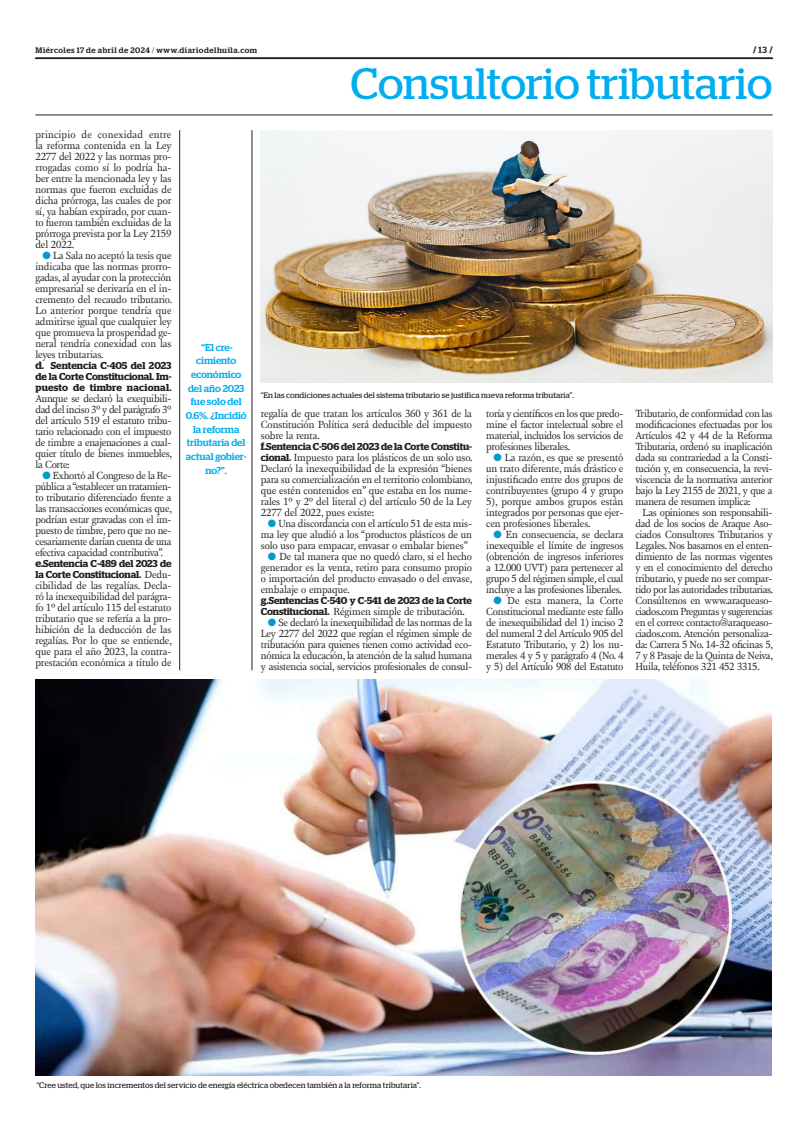
<style>
.page{position:relative;width:801px;height:1134px;background:#fff}
.page>*{position:absolute;margin:0;border:0;box-sizing:border-box;transform-origin:0 0}
.t1{font:43.9px "Stag";color:#00aeef}
.TEXTO{font:10.6px/11px "New Fournier BP";letter-spacing:-.025em;color:#231f20;text-align:justify}
.TEXTO-2{font:600 10px/11px "Stag";letter-spacing:-.01em;color:#231f20;text-align:justify}
.DESTACADO_AZUL{font:500 10px/13.7px "Stag";color:#00aeef;text-align:center}
.t2{font:700 9px "Stag";color:#231f20}
.PIE_DE_FOTO{font:8px "Stag";letter-spacing:.01em;color:#231f20}
.t3{font:500 8px "Stag";letter-spacing:.06em;color:#231f20}
.s1{font-weight:300}
.s2{font-weight:500}
.s3{color:#009bcc}
.s4{font-size:10.6px}
.s5{font-family:"New Fournier BP";font-weight:400;font-size:10.6px}
.s6{font-family:"Stag";font-weight:600;font-size:10px}
</style>
<div class="page">
<svg style="left:35px;top:58px;width:738px;height:1px"></svg>
<hr style="left:35px;top:115px;width:737px;height:1px;background:#231f20">
<img style="left:36px;top:679px;width:736px;height:396px">
<img style="left:261px;top:130px;width:511px;height:252px">
<hr style="left:179px;top:130px;width:1px;height:540px;background:#231f20">
<hr style="left:252px;top:130px;width:1px;height:540px;background:#231f20">
<p class="t3" style="left:35px;top:45px;width:223px">Miércoles 17 de abril de 2024 <span class="s1">/</span> www.diariodelhuila.com</p>
<p class="t2" style="left:753px;top:45px;width:21px">/ <span class="s2">13</span> /</p>
<p class="t1" style="left:350px;top:59px;width:423px">Consultorio tributario</p>
<p class="TEXTO" style="left:35px;top:129px;width:138px">principio de conexidad entre la reforma contenida en la Ley 2277 del 2022 y las normas pro&shy;rrogadas como sí lo podría ha&shy;ber entre la mencionada ley y las normas que fueron excluidas de dicha prórroga, las cuales de por sí, ya habían expirado, por cuan&shy;to fueron también excluidas de la prórroga prevista por la Ley 2159 del 2022.</p>
<p class="TEXTO" style="left:35px;top:250px;width:138px;text-indent:7px"><span class="s3">●</span> La Sala no aceptó la tesis que indicaba que las normas prorro&shy;gadas, al ayudar con la protección empresarial se derivaría en el in&shy;cremento del recaudo tributario.<br>Lo anterior porque tendría que admitirse igual que cualquier ley que promueva la prosperidad ge&shy;neral tendría conexidad con las leyes tributarias.</p>
<p class="TEXTO-2" style="left:35px;top:360px;width:138px"><span class="s4">d.</span> Sentencia C-405 del 2023 de la Corte Constitucional. Im&shy;puesto de timbre nacional.</p>
<p class="TEXTO" style="left:35px;top:393px;width:138px">Aunque se declaró la exequibili&shy;dad del inciso 3º y del parágrafo 3º del artículo 519 el estatuto tribu&shy;tario relacionado con el impuesto de timbre a enajenaciones a cual&shy;quier título de bienes inmuebles, la Corte:</p>
<p class="TEXTO" style="left:35px;top:470px;width:138px;text-indent:7px"><span class="s3">●</span> Exhortó al Congreso de la Re&shy;pública a “establecer un tratamien&shy;to tributario diferenciado frente a las transacciones económicas que, podrían estar gravadas con el im&shy;puesto de timbre, pero que no ne&shy;cesariamente darían cuenta de una efectiva capacidad contributiva”.</p>
<p class="TEXTO-2" style="left:35px;top:558px;width:138px"><span class="s4">e.</span>Sentencia C-489 del 2023 de la Corte Constitucional. <span class="s5">Dedu-</span></p>
<p class="TEXTO" style="left:35px;top:580px;width:138px">cibilidad de las regalías. Decla&shy;ró la inexequibilidad del parágra&shy;fo 1º del artículo 115 del estatuto tributario que se refería a la pro&shy;hibición de la deducción de las regalías. Por lo que se entiende, que para el año 2023, la contra&shy;prestación económica a título de</p>
<p class="DESTACADO_AZUL" style="left:186px;top:340px;width:62px">“El cre&shy;cimiento económico del año 2023 fue solo del<br>0.6%. ¿Incidió la reforma tributaria del actual gobier&shy;no?”.</p>
<p class="PIE_DE_FOTO" style="left:261px;top:390px;width:314px">“En las condiciones actuales del sistema tributario se justifica nueva reforma tributaria”.</p>
<p class="TEXTO" style="left:261px;top:408px;width:213px">regalía de que tratan los artículos 360 y 361 de la Constitución Política será deducible del impuesto sobre la renta.</p>
<p class="TEXTO-2" style="left:261px;top:441px;width:213px"><span class="s4">f.</span>Sentencia C-506 del 2023 de la Corte Constitu-</p>
<p class="TEXTO" style="left:261px;top:452px;width:213px"><span class="s6">cional.</span> Impuesto para los plásticos de un solo uso.<br>Declaró la inexequibilidad de la expresión “bienes para su comercialización en el territorio colombiano, que estén contenidos en” que estaba en los nume&shy;rales 1º y 2º del literal c) del artículo 50 de la Ley 2277 del 2022, pues existe:</p>
<p class="TEXTO" style="left:261px;top:518px;width:213px;text-indent:7px"><span class="s3">●</span> Una discordancia con el artículo 51 de esta mis&shy;ma ley que aludió a los “productos plásticos de un solo uso para empacar, envasar o embalar bienes”</p>
<p class="TEXTO" style="left:261px;top:551px;width:213px;text-indent:7px"><span class="s3">●</span> De tal manera que no quedó claro, si el hecho generador es la venta, retiro para consumo propio o importación del producto envasado o del envase, embalaje o empaque.</p>
<p class="TEXTO-2" style="left:261px;top:595px;width:213px"><span class="s4">g.</span>Sentencias C-540 y C-541 de 2023 de la Corte</p>
<p class="TEXTO" style="left:261px;top:606px;width:205px"><span class="s6">Constitucional.</span> Régimen simple de tributación.</p>
<p class="TEXTO" style="left:261px;top:617px;width:213px;text-indent:7px"><span class="s3">●</span> Se declaró la inexequibilidad de las normas de la Ley 2277 del 2022 que regían el régimen simple de tributación para quienes tienen como actividad eco&shy;nómica la educación, la atención de la salud humana y asistencia social, servicios profesionales de consul-</p>
<p class="TEXTO" style="left:486px;top:408px;width:139px">toría y científicos en los que predo&shy;mine el factor intelectual sobre el material, incluidos los servicios de profesiones liberales.</p>
<p class="TEXTO" style="left:486px;top:452px;width:139px;text-indent:7px"><span class="s3">●</span> La razón, es que se presentó un trato diferente, más drástico e injustificado entre dos grupos de contribuyentes (grupo 4 y grupo 5), porque ambos grupos están integrados por personas que ejer&shy;cen profesiones liberales.</p>
<p class="TEXTO" style="left:486px;top:529px;width:139px;text-indent:7px"><span class="s3">●</span> En consecuencia, se declara inexequible el límite de ingresos (obtención de ingresos inferiores a 12.000 UVT) para pertenecer al grupo 5 del régimen simple, el cual incluye a las profesiones liberales.</p>
<p class="TEXTO" style="left:486px;top:595px;width:139px;text-indent:7px"><span class="s3">●</span> De esta manera, la Corte Constitucional mediante este fallo de inexequibilidad del 1) inciso 2 del numeral 2 del Artículo 905 del Estatuto Tributario, y 2) los nu&shy;merales 4 y 5 y parágrafo 4 (No. 4 y 5) del Artículo 908 del Estatuto</p>
<p class="TEXTO" style="left:635px;top:408px;width:139px">Tributario, de conformidad con las modificaciones efectuadas por los Artículos 42 y 44 de la Reforma Tributaria, ordenó su inaplicación dada su contrariedad a la Consti&shy;tución y, en consecuencia, la revi&shy;viscencia de la normativa anterior bajo la Ley 2155 de 2021, y que a manera de resumen implica:</p>
<p class="TEXTO" style="left:635px;top:507px;width:139px;text-indent:7px">Las opiniones son responsabili&shy;dad de los socios de Araque Aso&shy;ciados Consultores Tributarios y Legales. Nos basamos en el enten&shy;dimiento de las normas vigentes y en el conocimiento del derecho tributario, y puede no ser compar&shy;tido por las autoridades tributarias.<br>Consúltenos en www.araqueaso&shy;ciados.com Preguntas y sugerencias en el correo: contacto@araqueaso&shy;ciados.com. Atención personaliza&shy;da: Carrera 5 No. 14-32 oficinas 5, 7 y 8 Pasaje de la Quinta de Neiva, Huila, teléfonos 321 452 3315.</p>
<p class="PIE_DE_FOTO" style="left:37px;top:1080px;width:386px">“Cree usted, que los incrementos del servicio de energía eléctrica obedecen también a la reforma tributaria”.</p>
</div>
